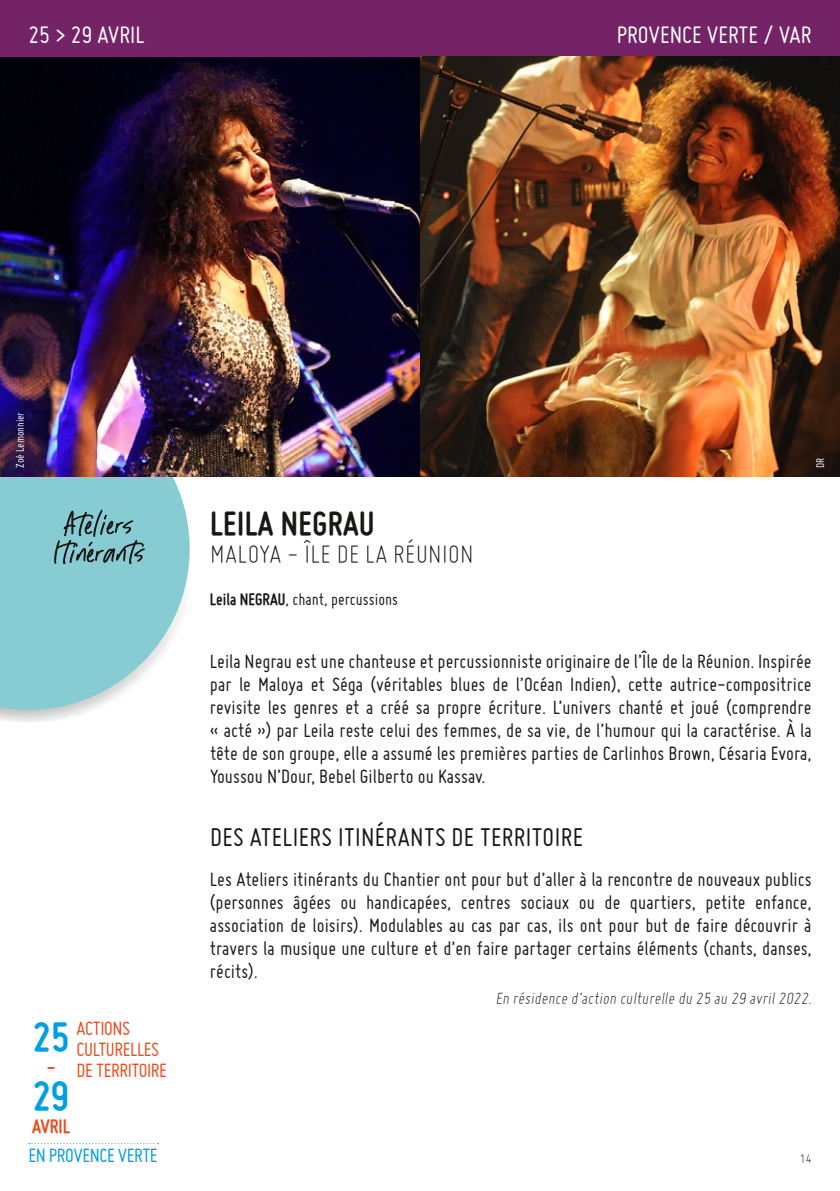
<style>
.page{position:relative;width:840px;height:1191px;background:#fff}
.page>*{position:absolute;margin:0;border:0;box-sizing:border-box;transform-origin:0 0}
.t1{font:700 44px "Miso";color:#009ee3}
.t2{font:700 36px "Miso";letter-spacing:.015em;color:#181716}
.t3{font:28px "Miso";letter-spacing:.015em;color:#181716}
.t4{font:300 28px "Miso";letter-spacing:.015em;color:#181716}
.t5{font:26px "Miso";color:#fff}
.t6{font:21px/23px "Miso";color:#181716;text-align:justify}
.t7{font:21px/21px "Miso";letter-spacing:-.02em;color:#e94c1f}
.t8{font:21px "Miso";letter-spacing:-.02em;color:#009ee3}
.t9{font:700 21px "Miso";color:#e94c1f}
.t10{font:italic 300 18px "Miso";color:#181716}
.t11{font:18px "Miso";color:#181716}
.t12{font:300 14px "Miso";color:#181716}
.t13{font:12px "Miso";color:#fff}
.s1{font-weight:700}
</style>
<div class="page">
<div style="left:0;top:365px;width:213px;height:368px;background:#070200;opacity:.25"></div>
<svg style="left:0;top:476px;width:189px;height:234px;background:#94d0d6"></svg>
<img style="left:0;top:57px;width:420px;height:419px">
<div style="left:0;top:0;width:839px;height:57px;background:#742466"></div>
<img style="left:420px;top:57px;width:419px;height:419px">
<svg style="left:29px;top:1143px;width:129px;height:1px"></svg>
<svg style="left:55px;top:510px;width:89px;height:54px;background:#6fa6ab"></svg>
<p class="t5" style="left:28px;top:20px;width:117px">25 &gt; 29 AVRIL</p>
<p class="t5" style="left:616px;top:20px;width:112px">PROVENCE VERTE</p>
<p class="t5" style="left:762px;top:20px;width:38px">/ VAR</p>
<p class="t13" style="left:13px;top:468px;width:57px;rotate:-90deg">Zoé Lemonnier</p>
<p class="t7" style="left:77px;top:1017px;width:84px">ACTIONS<br>CULTURELLES<br>DETERRIT</p>
<h1 class="t1" style="left:33px;top:1012px;width:38px">25</h1>
<p class="t9" style="left:47px;top:1055px;width:10px">-</p>
<h1 class="t1" style="left:33px;top:1071px;width:38px">29</h1>
<p class="t9" style="left:32px;top:1114px;width:39px">AVRI L</p>
<p class="t7" style="left:139px;top:1059px;width:16px">OIRE</p>
<p class="t8" style="left:28px;top:1144px;width:107px">EN PROVENCE VERTE</p>
<h2 class="t2" style="left:210px;top:503px;width:133px">LEILA NEGRAU</h2>
<h3 class="t4" style="left:210px;top:538px;width:265px">MALOYA - ÎLE DE LA RÉUNION</h3>
<p class="t11" style="left:210px;top:589px;width:189px"><span class="s1">LEILA NEGRAU</span>, chant, percussions</p>
<p class="t13" style="left:813px;top:468px;width:10px;rotate:-90deg">DR</p>
<p class="t6" style="left:210px;top:650px;width:603px">Leila Negrau est une chanteuse et percussionniste originaire de l’Île de la Réunion. Inspirée par le Maloya et Séga (véritables blues de l’Océan Indien), cette autrice-compositrice revisite les genres et a créé sa propre écriture. L’univers chanté et joué (comprendre « acté ») par Leila reste celui des femmes, de sa vie, de l’humour qui la caractérise. À la tête de son groupe, elle a assumé les premières parties de Carlinhos Brown, Césaria Evora, Youssou N’Dour, Bebel Gilberto ou Kassav.</p>
<h3 class="t3" style="left:210px;top:821px;width:374px">Des ateliers itinérants de territoire</h3>
<p class="t6" style="left:210px;top:867px;width:603px">Les Ateliers itinérants du Chantier ont pour but d’aller à la rencontre de nouveaux publics (personnes âgées ou handicapées, centres sociaux ou de quartiers, petite enfance, association de loisirs). Modulables au cas par cas, ils ont pour but de faire découvrir à travers la musique une culture et d’en faire partager certains éléments (chants, danses, récits).</p>
<p class="t10" style="left:495px;top:987px;width:321px">En résidence d’action culturelle du 25 au 29 avril2022.</p>
<p class="t12" style="left:799px;top:1150px;width:13px">14</p>
</div>
